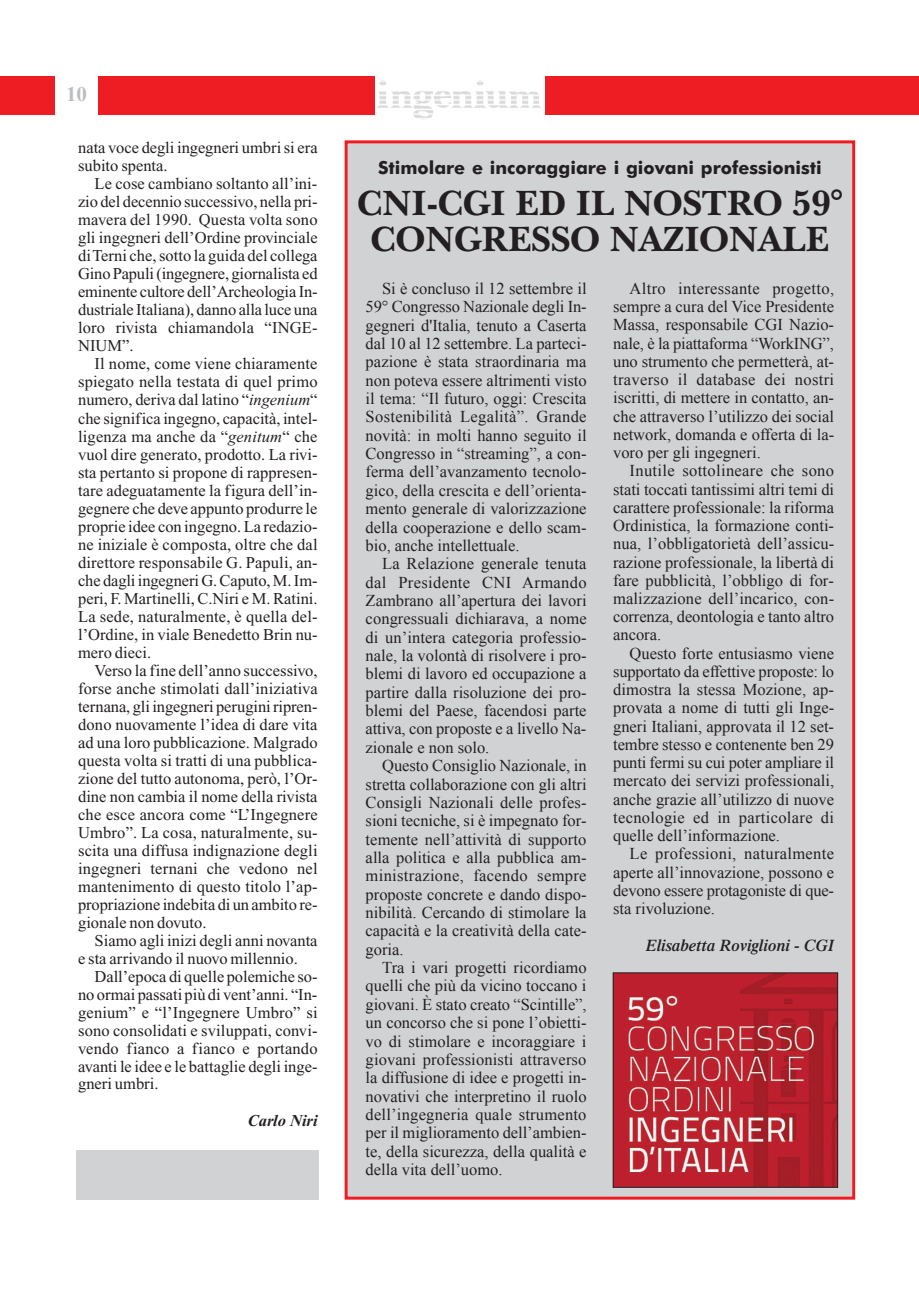
<style>
.page{position:relative;width:919px;height:1289px;background:#fff}
.page>*{position:absolute;margin:0;border:0;box-sizing:border-box;transform-origin:0 0}
.t1{font:700 36px/36px "New Baskerville IT Cby BT";letter-spacing:-.015em;color:#231f20;text-align:center}
.t2{font:700 21px "Times New Roman";color:#bcbdc0}
.t3{font:700 18px "Futura BT";color:#231f20}
.t4{font:16.5px/18.3px "Times New Roman";color:#231f20;text-align:justify}
.t5{font:16.5px/18px "Times New Roman";color:#231f20;text-align:justify}
.t6{font:italic 600 16.5px "Times";color:#231f20}
.t7{font:italic 700 16.5px "Times New Roman";color:#231f20}
.s1{font-style:italic}
</style>
<div class="page">
<div style="left:544px;top:77px;width:362px;height:38px;background:#ee1d23"></div>
<div style="left:98px;top:77px;width:276px;height:38px;background:#ee1d23"></div>
<div style="left:0;top:77px;width:55px;height:38px;background:#ee1d23"></div>
<div style="left:906px;top:77px;width:12px;height:38px;background:#ee1d23"></div>
<div style="left:77px;top:1149px;width:242px;height:50px;background:#d1d2d4"></div>
<div style="left:347px;top:143px;width:505px;height:1053px;background:#d1d2d4"></div>
<div style="left:344px;top:140px;width:511px;height:1059px;border:3px solid #ee1d23"></div>
<img style="left:614px;top:974px;width:222px;height:211px">
<div style="left:612px;top:972px;width:226px;height:215px;border:1px solid #231f20"></div>
<p class="t2" style="left:66px;top:87px;width:22px">10</p>
<p class="t5" style="left:78px;top:140px;width:241px">nata voce degli ingegneri umbri si era subito spenta.</p>
<p class="t5" style="left:78px;top:176px;width:241px;text-indent:16px">Le cose cambiano soltanto all’ini&shy;zio del decennio successivo, nella pri&shy;mavera del 1990. Questa volta sono gli ingegneri dell’Ordine provinciale di Terni che, sotto la guida del collega Gino Papuli (ingegnere, giornalista ed eminente cultore dell’Archeologia In&shy;dustriale Italiana), danno alla luce una loro rivista chiamandola “INGE-NIUM”.</p>
<p class="t5" style="left:78px;top:356px;width:241px;text-indent:16px">Il nome, come viene chiaramente spiegato nella testata di quel primo numero, deriva dal latino “<span class="s1">ingenium</span>“ che significa ingegno, capacità, intel&shy;ligenza ma anche da “<span class="s1">genitum</span>“ che vuol dire generato, prodotto. La rivi&shy;sta pertanto si propone di rappresen&shy;tare adeguatamente la figura dell’in&shy;gegnere che deve appunto produrre le proprie idee con ingegno. La redazio&shy;ne iniziale è composta, oltre che dal direttore responsabile G. Papuli, an&shy;che dagli ingegneri G. Caputo, M. Im&shy;peri, F. Martinelli, C.Niri e M. Ratini.<br>La sede, naturalmente, è quella del&shy;l’Ordine, in viale Benedetto Brin nu&shy;mero dieci.</p>
<p class="t5" style="left:78px;top:662px;width:241px;text-indent:16px">Verso la fine dell’anno successivo, forse anche stimolati dall’iniziativa ternana, gli ingegneri perugini ripren&shy;dono nuovamente l’idea di dare vita ad una loro pubblicazione. Malgrado questa volta si tratti di una pubblica&shy;zione del tutto autonoma, però, l’Or&shy;dine non cambia il nome della rivista che esce ancora come “L’Ingegnere Umbro”. La cosa, naturalmente, su&shy;scita una diffusa indignazione degli ingegneri ternani che vedono nel mantenimento di questo titolo l’ap&shy;propriazione indebita di un ambito re&shy;gionale non dovuto.</p>
<p class="t5" style="left:78px;top:932px;width:241px;text-indent:17px">Siamo agli inizi degli anni novanta e sta arrivando il nuovo millennio.</p>
<p class="t5" style="left:78px;top:968px;width:241px;text-indent:16px">Dall’epoca di quelle polemiche so&shy;no ormai passati più di vent’anni. “In&shy;genium” e “l’Ingegnere Umbro” si sono consolidati e sviluppati, convi&shy;vendo fianco a fianco e portando avanti le idee e le battaglie degli inge&shy;gneri umbri.</p>
<p class="t7" style="left:248px;top:1114px;width:71px">Carlo Niri</p>
<p class="t3" style="left:378px;top:160px;width:445px">Stimolare e incoraggiare i giovani professionisti</p>
<h1 class="t1" style="left:357px;top:189px;width:487px">CNI-CGI ED IL NOSTRO 59°<br>CONGRESSO NAZIONALE</h1>
<p class="t4" style="left:365px;top:279px;width:222px;text-indent:16px">Si è concluso il 12 settembre il 59° Congresso Nazionale degli In&shy;gegneri d'Italia, tenuto a Caserta dal 10 al 12 settembre. La parteci&shy;pazione è stata straordinaria ma non poteva essere altrimenti visto il tema: “Il futuro, oggi: Crescita Sostenibilità Legalità”. Grande novità: in molti hanno seguito il Congresso in “streaming”, a con&shy;ferma dell’avanzamento tecnolo&shy;gico, della crescita e dell’orienta&shy;mento generale di valorizzazione della cooperazione e dello scam&shy;bio, anche intellettuale.</p>
<p class="t4" style="left:365px;top:554px;width:222px;text-indent:16px">La Relazione generale tenuta dal Presidente CNI Armando Zambrano all’apertura dei lavori congressuali dichiarava, a nome di un’intera categoria professio&shy;nale, la volontà di risolvere i pro&shy;blemi di lavoro ed occupazione a partire dalla risoluzione dei pro&shy;blemi del Paese, facendosi parte attiva, con proposte e a livello Na&shy;zionale e non solo.</p>
<p class="t4" style="left:365px;top:756px;width:222px;text-indent:17px">Questo Consiglio Nazionale, in stretta collaborazione con gli altri Consigli Nazionali delle profes&shy;sioni tecniche, si è impegnato for&shy;temente nell’attività di supporto alla politica e alla pubblica am&shy;ministrazione, facendo sempre proposte concrete e dando dispo&shy;nibilità. Cercando di stimolare la capacità e la creatività della cate&shy;goria.</p>
<p class="t4" style="left:365px;top:958px;width:222px;text-indent:17px">Tra i vari progetti ricordiamo quelli che più da vicino toccano i giovani. È stato creato “Scintille”, un concorso che si pone l’obietti&shy;vo di stimolare e incoraggiare i giovani professionisti attraverso la diffusione di idee e progetti in&shy;novativi che interpretino il ruolo dell’ingegneria quale strumento per il miglioramento dell’ambien&shy;te, della sicurezza, della qualità e della vita dell’uomo.</p>
<p class="t4" style="left:613px;top:279px;width:222px;text-indent:16px">Altro interessante progetto, sempre a cura del Vice Presidente Massa, responsabile CGI Nazio&shy;nale, è la piattaforma “WorkING”, uno strumento che permetterà, at&shy;traverso il database dei nostri iscritti, di mettere in contatto, an&shy;che attraverso l’utilizzo dei social network, domanda e offerta di la&shy;voro per gli ingegneri.</p>
<p class="t4" style="left:613px;top:461px;width:222px;text-indent:16px">Inutile sottolineare che sono stati toccati tantissimi altri temi di carattere professionale: la riforma Ordinistica, la formazione conti&shy;nua, l’obbligatorietà dell’assicu&shy;razione professionale, la libertà di fare pubblicità, l’obbligo di for&shy;malizzazione dell’incarico, con&shy;correnza, deontologia e tanto altro ancora.</p>
<p class="t4" style="left:613px;top:644px;width:222px;text-indent:16px">Questo forte entusiasmo viene supportato da effettive proposte: lo dimostra la stessa Mozione, ap&shy;provata a nome di tutti gli Inge&shy;gneri Italiani, approvata il 12 set&shy;tembre stesso e contenente ben 29 punti fermi su cui poter ampliare il mercato dei servizi professionali, anche grazie all’utilizzo di nuove tecnologie ed in particolare di quelle dell’informazione.</p>
<p class="t4" style="left:613px;top:844px;width:222px;text-indent:16px">Le professioni, naturalmente aperte all’innovazione, possono e devono essere protagoniste di que&shy;sta rivoluzione.</p>
<p class="t6" style="left:645px;top:938px;width:190px">Elisabetta Roviglioni - CGI</p>
</div>
